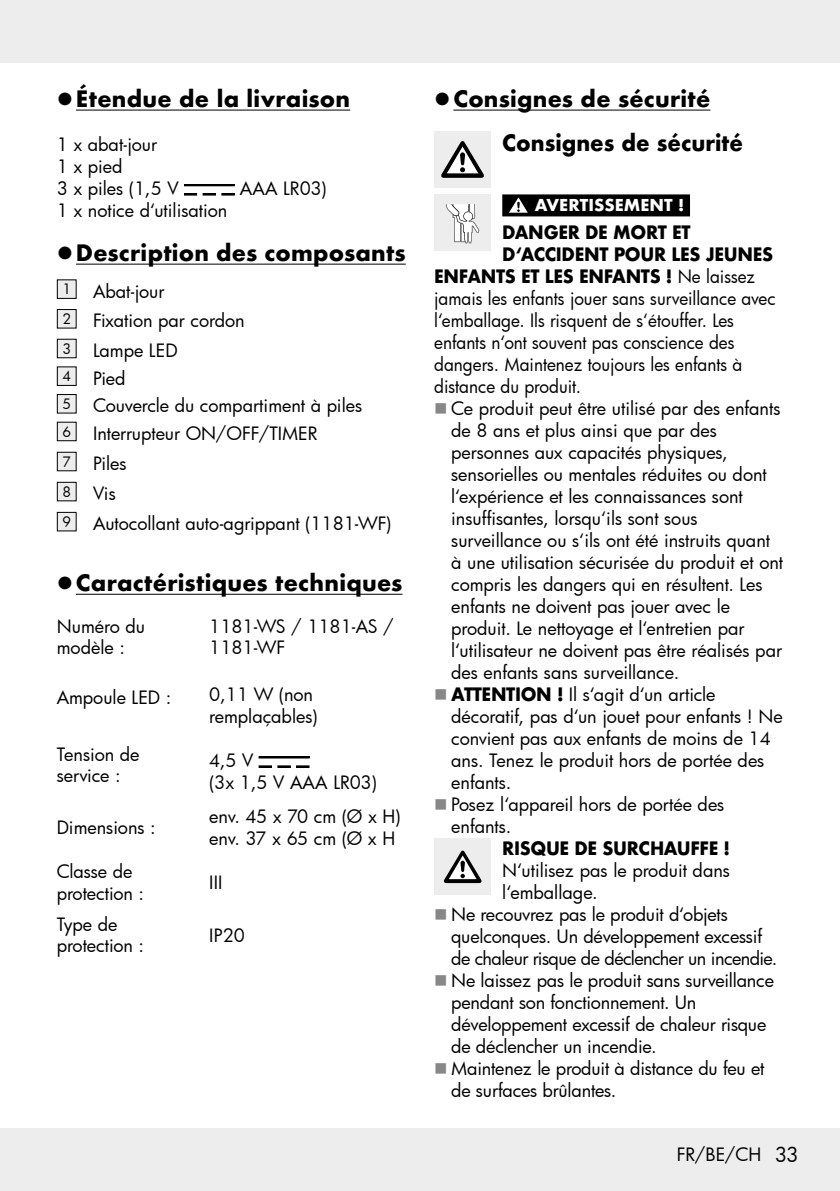
<style>
.page{position:relative;width:840px;height:1191px;background:#fff}
.page>*{position:absolute;margin:0;border:0;box-sizing:border-box;transform-origin:0 0}
.t1{font:700 22px/44px "Futura";letter-spacing:.01em;color:#000}
.t2{font:18px/21.6px "Futura";letter-spacing:-.005em;color:#000}
.t3{font:18px "Futura";letter-spacing:-.005em;color:#000;scale:.95 1}
.t4{font:700 18px "Futura";letter-spacing:-.02em;color:#000;scale:.95 1}
.t5{font:18px "Futura";letter-spacing:-.03em;color:#000}
.t6{font:18px/21.6px "Futura";letter-spacing:-.025em;color:#000}
.t7{font:700 16px "Futura";color:#fff}
.s1{font-weight:400}
.s2{font-weight:700}
.s3{font-size:20px}
</style>
<div class="page">
<div style="left:0;top:0;width:839px;height:62px;background:#ededed"></div>
<div style="left:0;top:1128px;width:839px;height:63px;background:#ededed"></div>
<hr style="left:76px;top:110px;width:274px;height:1px;background:#000">
<hr style="left:76px;top:264px;width:329px;height:1px;background:#000">
<hr style="left:76px;top:594px;width:326px;height:1px;background:#000">
<svg style="left:203px;top:194px;width:12px;height:1px"></svg>
<svg style="left:184px;top:194px;width:12px;height:1px"></svg>
<svg style="left:222px;top:194px;width:12px;height:1px"></svg>
<div style="left:184px;top:184px;width:50px;height:2px;border:1px solid #000"></div>
<div style="left:57px;top:280px;width:19px;height:18px;background:#ededed"></div>
<div style="left:57px;top:279px;width:20px;height:20px;border:1px solid #000"></div>
<div style="left:57px;top:309px;width:19px;height:19px;background:#ededed"></div>
<div style="left:57px;top:309px;width:20px;height:19px;border:1px solid #000"></div>
<div style="left:57px;top:339px;width:19px;height:19px;background:#ededed"></div>
<div style="left:57px;top:367px;width:19px;height:18px;background:#ededed"></div>
<div style="left:57px;top:366px;width:20px;height:20px;border:1px solid #000"></div>
<div style="left:57px;top:394px;width:19px;height:19px;background:#ededed"></div>
<div style="left:57px;top:394px;width:20px;height:19px;border:1px solid #000"></div>
<div style="left:57px;top:422px;width:19px;height:19px;background:#ededed"></div>
<div style="left:57px;top:422px;width:20px;height:19px;border:1px solid #000"></div>
<div style="left:57px;top:452px;width:19px;height:19px;background:#ededed"></div>
<div style="left:57px;top:452px;width:20px;height:19px;border:1px solid #000"></div>
<div style="left:57px;top:482px;width:19px;height:19px;background:#ededed"></div>
<div style="left:57px;top:482px;width:20px;height:19px;border:1px solid #000"></div>
<div style="left:57px;top:512px;width:19px;height:19px;background:#ededed"></div>
<div style="left:57px;top:512px;width:20px;height:19px;border:1px solid #000"></div>
<svg style="left:278px;top:766px;width:12px;height:1px"></svg>
<svg style="left:259px;top:766px;width:12px;height:1px"></svg>
<svg style="left:296px;top:766px;width:13px;height:1px"></svg>
<div style="left:259px;top:756px;width:50px;height:2px;border:1px solid #000"></div>
<hr style="left:453px;top:110px;width:257px;height:1px;background:#000">
<div style="left:502px;top:194px;width:187px;height:22px;background:#000"></div>
<div style="left:434px;top:131px;width:56px;height:57px;background:#ededed"></div>
<svg style="left:441px;top:141px;width:42px;height:37px"></svg>
<div style="left:434px;top:194px;width:56px;height:57px;background:#ededed"></div>
<svg style="left:445px;top:204px;width:34px;height:39px"></svg>
<svg style="left:509px;top:197px;width:18px;height:16px"></svg>
<div style="left:434px;top:838px;width:56px;height:57px;background:#ededed"></div>
<svg style="left:443px;top:850px;width:38px;height:33px"></svg>
<p class="t1" style="left:76px;top:77px;width:275px">Étendue de la livraison</p>
<p class="t2" style="left:57px;top:133px;width:123px">1 x abat-jour<br>1 x pied<br>3 x piles (1,5 V</p>
<p class="t2" style="left:240px;top:177px;width:88px">AAA LR03)</p>
<p class="t2" style="left:57px;top:199px;width:172px">1 x notice d‘utilisation</p>
<p class="t1" style="left:76px;top:231px;width:331px">Description des composants</p>
<p class="t2" style="left:62px;top:276px;width:184px;line-height:29.6px"><sup>1</sup> Abat-jour<br><sup>2</sup> Fixation par cordon<br><sup>3</sup> Lampe LED</p>
<p class="t2" style="left:62px;top:364px;width:301px;line-height:27.6px"><sup>4</sup> Pied<br><sup>5</sup> Couvercle du compartiment à piles<br><sup>6</sup> Interrupteur ON/OFF/TIMER</p>
<p class="t2" style="left:62px;top:448px;width:330px;line-height:30px"><sup>7</sup> Piles<br><sup>8</sup> Vis<br><sup>9</sup> Autocollant auto-agrippant (1181-WF)</p>
<p class="t1" style="left:76px;top:561px;width:328px">Caractéristiques techniques</p>
<p class="t2" style="left:57px;top:615px;width:90px">Numéro du modèle :</p>
<p class="t2" style="left:209px;top:615px;width:186px">1181-WS / 1181-AS /<br>1181-WF</p>
<p class="t2" style="left:57px;top:686px;width:116px">Ampoule LED :</p>
<p class="t2" style="left:209px;top:683px;width:110px">0,11 W (non remplaçables)</p>
<p class="t2" style="left:57px;top:743px;width:84px">Tension de service :</p>
<p class="t2" style="left:209px;top:749px;width:169px">4,5 V<br>(3x 1,5 V AAA LR03)</p>
<p class="t2" style="left:57px;top:816px;width:100px">Dimensions :</p>
<p class="t6" style="left:209px;top:805px;width:193px">env. 45 x 70 cm (Ø x H) env. 37 x 65 cm (Ø x H</p>
<p class="t2" style="left:57px;top:860px;width:89px">Classe de protection :</p>
<p class="t2" style="left:209px;top:871px;width:15px">III</p>
<p class="t2" style="left:57px;top:913px;width:89px">Type de protection :</p>
<p class="t2" style="left:209px;top:923px;width:37px">IP20</p>
<p class="t1" style="left:502px;top:77px;width:242px;text-indent:-49px">Consignes de sécurité<br>Consignes de sécurité</p>
<p class="t7" style="left:534px;top:193px;width:151px">AVERTISSEMENT !</p>
<p class="t4" style="left:502px;top:219px;width:200px">DANGER DE MORT ET</p>
<p class="t4" style="left:502px;top:241px;width:286px">D‘ACCIDENT POUR LES JEUNES</p>
<p class="t4" style="left:434px;top:263px;width:339px">ENFANTS ET LES ENFANTS ! <span class="s1">Ne laissez</span></p>
<p class="t3" style="left:434px;top:286px;width:361px">jamais les enfants jouer sans surveillance avec</p>
<p class="t3" style="left:434px;top:308px;width:317px">l‘emballage. Ils risquent de s‘étouffer. Les</p>
<p class="t3" style="left:434px;top:330px;width:317px">enfants n‘ont souvent pas conscience des</p>
<p class="t3" style="left:434px;top:352px;width:326px">dangers. Maintenez toujours les enfants à</p>
<p class="t3" style="left:434px;top:374px;width:156px">distance du produit.</p>
<p class="t2" style="left:451px;top:397px;width:330px">Ce produit peut être utilisé par des enfants</p>
<p class="t2" style="left:451px;top:419px;width:267px">de 8 ans et plus ainsi que par des</p>
<p class="t2" style="left:451px;top:441px;width:278px">personnes aux capacités physiques,</p>
<p class="t2" style="left:451px;top:463px;width:317px">sensorielles ou mentales réduites ou dont</p>
<p class="t2" style="left:451px;top:485px;width:293px">l‘expérience et les connaissances sont</p>
<p class="t2" style="left:451px;top:507px;width:248px">insuffisantes, lorsqu‘ils sont sous</p>
<p class="t2" style="left:451px;top:529px;width:320px">surveillance ou s‘ils ont été instruits quant</p>
<p class="t2" style="left:451px;top:551px;width:333px">à une utilisation sécurisée du produit et ont</p>
<p class="t2" style="left:451px;top:573px;width:312px">compris les dangers qui en résultent. Les</p>
<p class="t2" style="left:451px;top:595px;width:280px">enfants ne doivent pas jouer avec le</p>
<p class="t2" style="left:451px;top:617px;width:294px">produit. Le nettoyage et l‘entretien par</p>
<p class="t2" style="left:451px;top:639px;width:332px">l‘utilisateur ne doivent pas être réalisés par</p>
<p class="t2" style="left:451px;top:661px;width:229px">des enfants sans surveillance.</p>
<p class="t2" style="left:451px;top:683px;width:266px"><span class="s2">ATTENTION !</span> Il s‘agit d‘un article</p>
<p class="t2" style="left:451px;top:705px;width:333px">décoratif, pas d‘un jouet pour enfants ! Ne</p>
<p class="t2" style="left:451px;top:727px;width:321px">convient pas aux enfants de moins de 14</p>
<p class="t2" style="left:451px;top:749px;width:314px">ans. Tenez le produit hors de portée des</p>
<p class="t2" style="left:451px;top:771px;width:61px">enfants.</p>
<p class="t2" style="left:451px;top:793px;width:274px">Posez l‘appareil hors de portée des</p>
<p class="t2" style="left:451px;top:815px;width:61px">enfants.</p>
<p class="t4" style="left:502px;top:835px;width:241px">RISQUE DE SURCHAUFFE !</p>
<p class="t2" style="left:502px;top:859px;width:229px">N‘utilisez pas le produit dans</p>
<p class="t2" style="left:502px;top:881px;width:97px">l‘emballage.</p>
<p class="t2" style="left:451px;top:903px;width:278px">Ne recouvrez pas le produit d‘objets</p>
<p class="t2" style="left:451px;top:925px;width:312px">quelconques. Un développement excessif</p>
<p class="t5" style="left:451px;top:946px;width:327px">de chaleur risque de déclencher un incendie.</p>
<p class="t2" style="left:451px;top:969px;width:324px">Ne laissez pas le produit sans surveillance</p>
<p class="t2" style="left:451px;top:991px;width:246px">pendant son fonctionnement. Un</p>
<p class="t2" style="left:451px;top:1013px;width:316px">développement excessif de chaleur risque</p>
<p class="t2" style="left:451px;top:1035px;width:207px">de déclencher un incendie.</p>
<p class="t2" style="left:451px;top:1057px;width:314px">Maintenez le produit à distance du feu et</p>
<p class="t2" style="left:451px;top:1079px;width:167px">de surfaces brûlantes.</p>
<p class="t2" style="left:676px;top:1143px;width:123px">FR/BE/CH <span class="s3">33</span></p>
</div>
